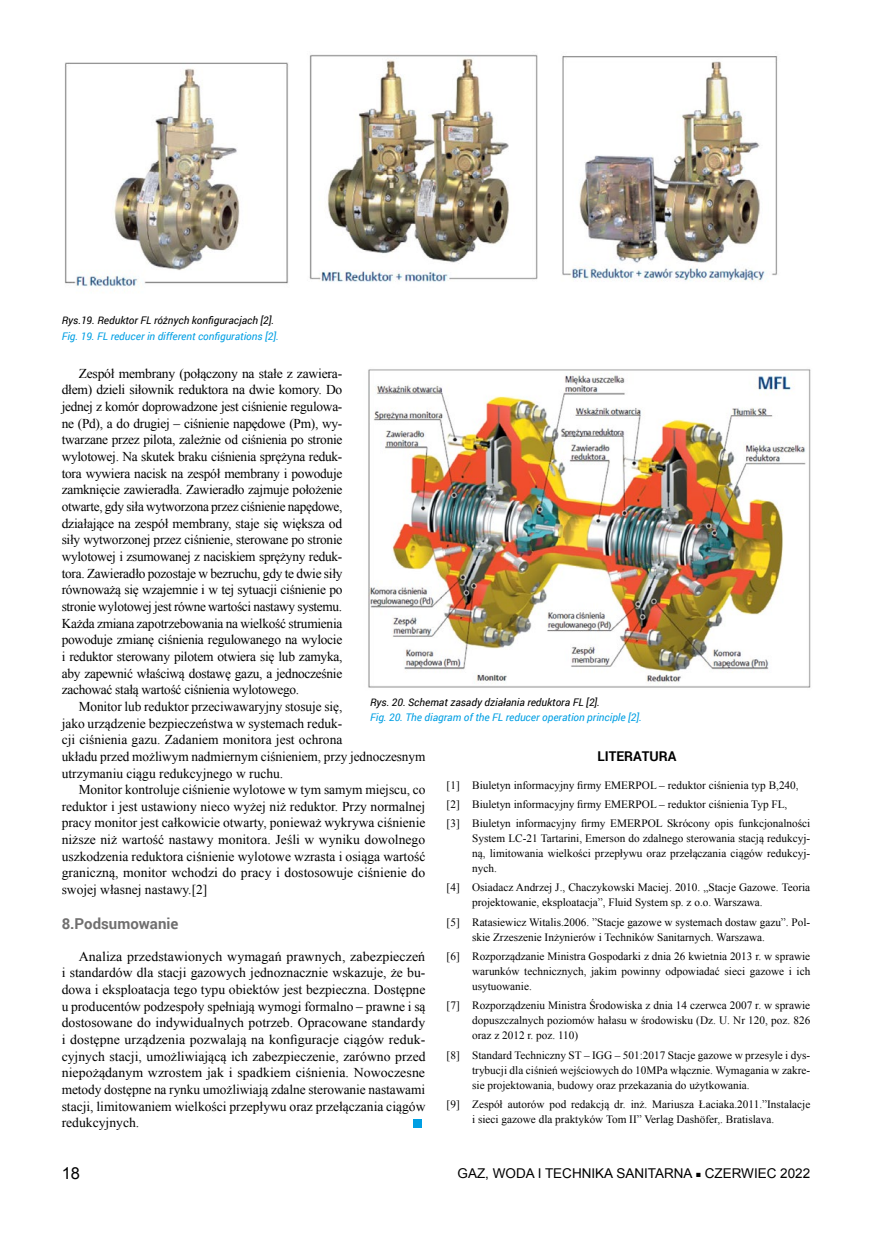
<style>
.page{position:relative;width:872px;height:1234px;background:#fff}
.page>*{position:absolute;margin:0;border:0;box-sizing:border-box;transform-origin:0 0}
.t1{font:16.5px "Arial";color:#000}
.t2{font:700 15px "Roboto";color:#706f6f}
.t3{font:13.5px/16.6px "Times New Roman";color:#000;text-align:justify}
.t4{font:13.5px "Arial";color:#000}
.t5{font:700 13.5px "Roboto";color:#000}
.t6{font:11.25px/15px "Times New Roman";color:#000}
.t7{font:italic 10.5px "Roboto";color:#009fe3}
.t8{font:italic 10.5px "Roboto";color:#000}
.s1{font-size:9px}
</style>
<div class="page">
<img style="left:65px;top:54px;width:713px;height:233px">
<img style="left:368px;top:369px;width:443px;height:319px">
<div style="left:413px;top:1118px;width:9px;height:9px;background:#009fe3"></div>
<p class="t8" style="left:62px;top:313px;width:214px">Rys.19. Reduktor FL różnych konfiguracjach [2].</p>
<p class="t7" style="left:62px;top:329px;width:219px">Fig. 19. FL reducer in different configurations [2].</p>
<p class="t3" style="left:62px;top:364px;width:282px;text-indent:17px">Zespół membrany (połączony na stałe z zawiera&shy;dłem) dzieli siłownik reduktora na dwie komory. Do jednej z komór doprowadzone jest ciśnienie regulowa&shy;ne (Pd), a do drugiej – ciśnienie napędowe (Pm), wy&shy;twarzane przez pilota, zależnie od ciśnienia po stronie wylotowej. Na skutek braku ciśnienia sprężyna reduk&shy;tora wywiera nacisk na zespół membrany i powoduje zamknięcie zawieradła. Zawieradło zajmuje położenie otwarte, gdy siła wytworzona przez ciśnienie napędowe, działające na zespół membrany, staje się większa od siły wytworzonej przez ciśnienie, sterowane po stronie wylotowej i zsumowanej z naciskiem sprężyny reduk&shy;tora. Zawieradło pozostaje w bezruchu, gdy te dwie siły równoważą się wzajemnie i w tej sytuacji ciśnienie po stronie wylotowej jest równe wartości nastawy systemu.<br>Każda zmiana zapotrzebowania na wielkość strumienia powoduje zmianę ciśnienia regulowanego na wylocie i reduktor sterowany pilotem otwiera się lub zamyka, aby zapewnić właściwą dostawę gazu, a jednocześnie zachować stałą wartość ciśnienia wylotowego.</p>
<p class="t3" style="left:62px;top:697px;width:282px;text-indent:17px">Monitor lub reduktor przeciwawaryjny stosuje się, jako urządzenie bezpieczeństwa w systemach reduk&shy;cji ciśnienia gazu. Zadaniem monitora jest ochrona</p>
<p class="t8" style="left:370px;top:694px;width:231px">Rys. 20. Schemat zasady działania reduktora FL [2].</p>
<p class="t7" style="left:370px;top:710px;width:273px">Fig. 20. The diagram of the FL reducer operation principle [2].</p>
<p class="t5" style="left:597px;top:746px;width:80px">LITERATURA</p>
<p class="t6" style="left:446px;top:774px;width:365px;line-height:19.2px">[1] Biuletyn informacyjny firmy EMERPOL – reduktor ciśnienia typ B,240, [2] Biuletyn informacyjny firmy EMERPOL – reduktor ciśnienia Typ FL,<br>[3] Biuletyn informacyjny firmy EMERPOL Skrócony opis funkcjonalności</p>
<p class="t6" style="left:472px;top:830px;width:340px;text-align:justify">System LC-21 Tartarini, Emerson do zdalnego sterowania stacją redukcyj&shy;ną, limitowania wielkości przepływu oraz przełączania ciągów redukcyj&shy;nych.</p>
<p class="t6" style="left:472px;top:879px;width:340px;text-indent:-26px">[4] Osiadacz Andrzej J., Chaczykowski Maciej. 2010. „Stacje Gazowe. Teoria projektowanie, eksploatacja”, Fluid System sp. z o.o. Warszawa.</p>
<p class="t6" style="left:472px;top:914px;width:340px;text-indent:-26px">[5] Ratasiewicz Witalis.2006. ”Stacje gazowe w systemach dostaw gazu”. Pol&shy;skie Zrzeszenie Inżynierów i Techników Sanitarnych. Warszawa.</p>
<p class="t6" style="left:472px;top:948px;width:340px;text-align:justify;text-indent:-26px">[6] Rozporządzanie Ministra Gospodarki z dnia 26 kwietnia 2013 r. w sprawie warunków technicznych, jakim powinny odpowiadać sieci gazowe i ich usytuowanie.</p>
<p class="t6" style="left:472px;top:997px;width:340px;text-align:justify;text-indent:-26px">[7] Rozporządzeniu Ministra Środowiska z dnia 14 czerwca 2007 r. w sprawie dopuszczalnych poziomów hałasu w środowisku (Dz. U. Nr 120, poz. 826 oraz z 2012 r. poz. 110)</p>
<p class="t6" style="left:472px;top:1046px;width:340px;text-align:justify;text-indent:-26px">[8] Standard Techniczny ST – IGG – 501:2017 Stacje gazowe w przesyle i dys&shy;trybucji dla ciśnień wejściowych do 10MPa włącznie. Wymagania w zakre&shy;sie projektowania, budowy oraz przekazania do użytkowania.</p>
<p class="t6" style="left:472px;top:1096px;width:340px;text-indent:-26px">[9] Zespół autorów pod redakcją dr. inż. Mariusza Łaciaka.2011.”Instalacje i sieci gazowe dla praktyków Tom II” Verlag Dashöfer,. Bratislava.</p>
<p class="t3" style="left:62px;top:747px;width:365px">układu przed możliwym nadmiernym ciśnieniem, przy jednoczesnym utrzymaniu ciągu redukcyjnego w ruchu.</p>
<p class="t3" style="left:62px;top:781px;width:365px;text-indent:17px">Monitor kontroluje ciśnienie wylotowe w tym samym miejscu, co reduktor i jest ustawiony nieco wyżej niż reduktor. Przy normalnej pracy monitor jest całkowicie otwarty, ponieważ wykrywa ciśnienie niższe niż wartość nastawy monitora. Jeśli w wyniku dowolnego uszkodzenia reduktora ciśnienie wylotowe wzrasta i osiąga wartość graniczną, monitor wchodzi do pracy i dostosowuje ciśnienie do swojej własnej nastawy.[2]</p>
<p class="t2" style="left:62px;top:913px;width:118px">8.Podsumowanie</p>
<p class="t3" style="left:62px;top:947px;width:365px;text-indent:17px">Analiza przedstawionych wymagań prawnych, zabezpieczeń i standardów dla stacji gazowych jednoznacznie wskazuje, że bu&shy;dowa i eksploatacja tego typu obiektów jest bezpieczna. Dostępne u producentów podzespoły spełniają wymogi formalno – prawne i są dostosowane do indywidualnych potrzeb. Opracowane standardy i dostępne urządzenia pozwalają na konfiguracje ciągów reduk&shy;cyjnych stacji, umożliwiającą ich zabezpieczenie, zarówno przed niepożądanym wzrostem jak i spadkiem ciśnienia. Nowoczesne metody dostępne na rynku umożliwiają zdalne sterowanie nastawami stacji, limitowaniem wielkości przepływu oraz przełączania ciągów redukcyjnych.</p>
<p class="t1" style="left:62px;top:1161px;width:20px">18</p>
<p class="t4" style="left:457px;top:1164px;width:354px">GAZ, WODA I TECHNIKA SANITARNA <span class="s1">■</span> CZERWIEC 2022</p>
</div>
